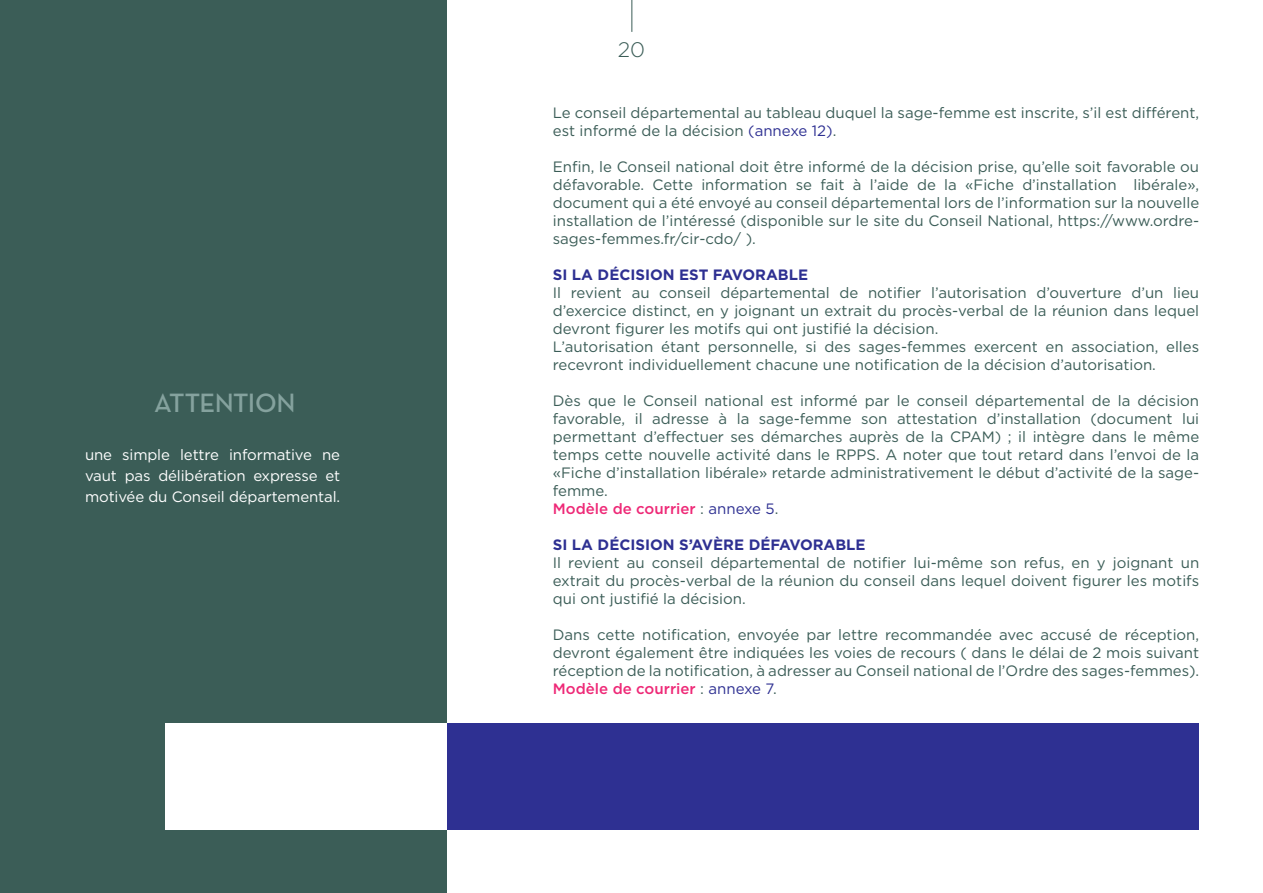
<style>
.page{position:relative;width:1263px;height:893px;background:#fff}
.page>*{position:absolute;margin:0;border:0;box-sizing:border-box;transform-origin:0 0}
.t1{font:600 27px "Neutraface Text";letter-spacing:-.025em;color:#85a29e}
.t2{font:300 21px "Gotham";color:#3b5d57}
.t3{font:15px/18px "Gotham";color:#3b5d57}
.t4{font:15px/21px "Gotham";letter-spacing:-.01em;color:#fff;text-align:justify}
.t5{font:700 15px "Gotham";color:#2e3092}
.s1{color:#2e3092}
.s2{font-weight:500;color:#ee2977}
</style>
<div class="page">
<hr style="left:631px;top:0;width:1px;height:32px;background:#3b5d57">
<div style="left:0;top:0;width:446px;height:893px;background:#3b5d57"></div>
<div style="left:446px;top:723px;width:753px;height:106px;background:#2e3092"></div>
<div style="left:165px;top:723px;width:281px;height:106px;background:#fff"></div>
<h1 class="t1" style="left:154px;top:386px;width:143px">ATTENTION</h1>
<p class="t4" style="left:85px;top:444px;width:257px">une simple lettre informative ne vaut pas délibération expresse et motivée du Conseil départemental.</p>
<h2 class="t2" style="left:618px;top:36px;width:29px">20</h2>
<p class="t3" style="left:553px;top:104px;width:648px">Le conseil départemental au tableau duquel la sage-femme est inscrite, s’il est différent, est informé de la décision <span class="s1">(annexe 12)</span>.</p>
<p class="t3" style="left:553px;top:158px;width:648px;text-align:justify">Enfin, le Conseil national doit être informé de la décision prise, qu’elle soit favorable ou défavorable. Cette information se fait à l’aide de la «Fiche d’installation libérale», document qui a été envoyé au conseil départemental lors de l’information sur la nouvelle installation de l’intéressé (disponible sur le site du Conseil National, https://www.ordre&shy;sages-femmes.fr/cir-cdo/ ).</p>
<p class="t5" style="left:553px;top:265px;width:257px">SI LA DÉCISION EST FAVORABLE</p>
<p class="t3" style="left:553px;top:284px;width:648px">Il revient au conseil départemental de notifier l’autorisation d’ouverture d’un lieu d’exercice distinct, en y joignant un extrait du procès-verbal de la réunion dans lequel devront figurer les motifs qui ont justifié la décision.<br>L’autorisation étant personnelle, si des sages-femmes exercent en association, elles recevront individuellement chacune une notification de la décision d’autorisation.</p>
<p class="t3" style="left:553px;top:392px;width:648px">Dès que le Conseil national est informé par le conseil départemental de la décision favorable, il adresse à la sage-femme son attestation d’installation (document lui permettant d’effectuer ses démarches auprès de la CPAM) ; il intègre dans le même temps cette nouvelle activité dans le RPPS. A noter que tout retard dans l’envoi de la «Fiche d’installation libérale» retarde administrativement le début d’activité de la sage&shy;femme.<br><span class="s2">Modèle de courrier</span> : <span class="s1">annexe 5</span>.</p>
<p class="t5" style="left:553px;top:535px;width:314px">SI LA DÉCISION S’AVÈRE DÉFAVORABLE</p>
<p class="t3" style="left:553px;top:554px;width:648px;text-align:justify">Il revient au conseil départemental de notifier lui-même son refus, en y joignant un extrait du procès-verbal de la réunion du conseil dans lequel doivent figurer les motifs qui ont justifié la décision.</p>
<p class="t3" style="left:553px;top:626px;width:648px;text-align:justify">Dans cette notification, envoyée par lettre recommandée avec accusé de réception, devront également être indiquées les voies de recours ( dans le délai de 2 mois suivant réception de la notification, à adresser au Conseil national de l’Ordre des sages-femmes).<br><span class="s2">Modèle de courrier</span> : <span class="s1">annexe 7</span>.</p>
</div>
